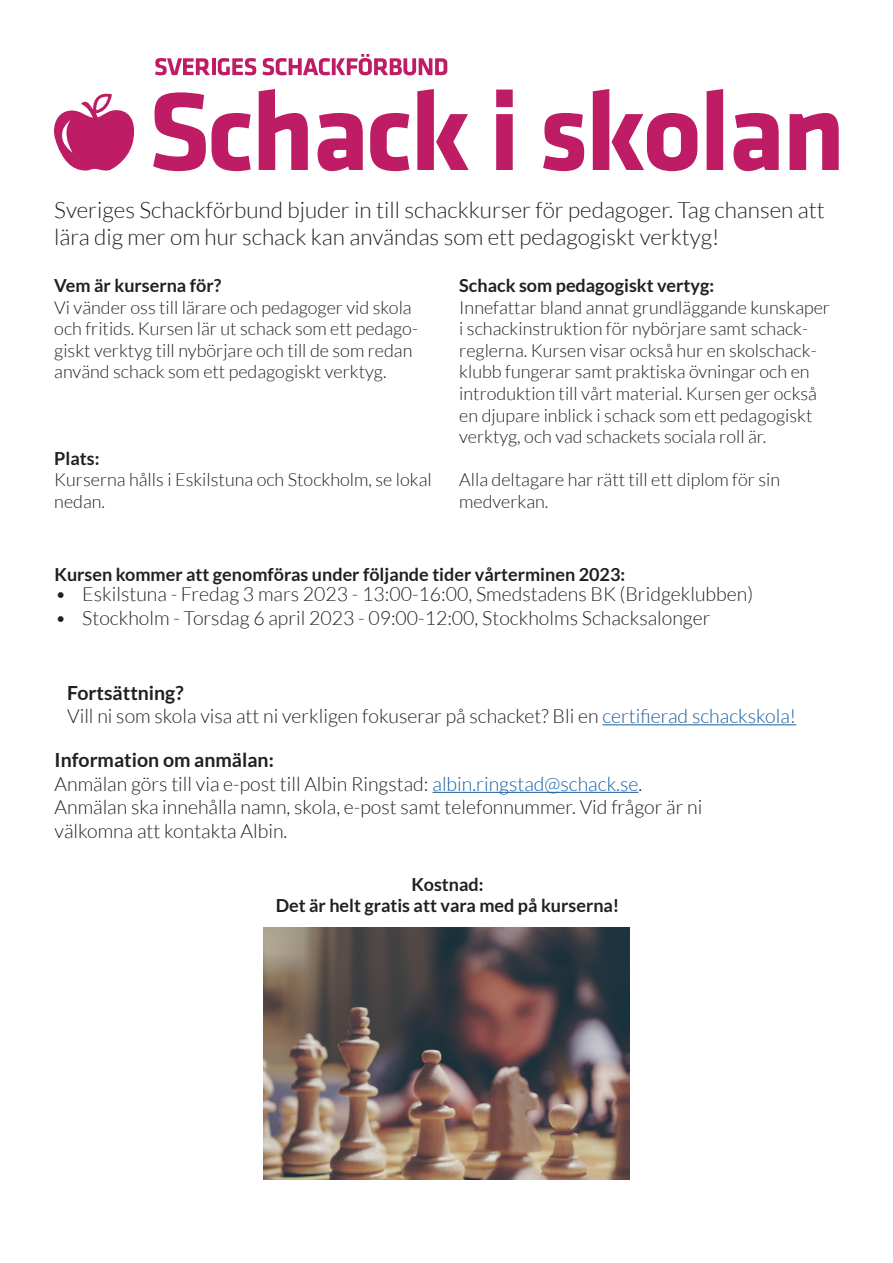
<style>
.page{position:relative;width:893px;height:1263px;background:#fff}
.page>*{position:absolute;margin:0;border:0;box-sizing:border-box;transform-origin:0 0}
.t1{font:300 22.5px/27px "Lato";color:#231f20}
.t2{font:300 19.5px "Lato";color:#231f20}
.t3{font:700 19.5px "Lato";color:#231f20}
.t4{font:300 18px/21.6px "Lato";color:#231f20}
.t5{font:700 18px "Lato";color:#231f20}
.s1{color:#175d9e}
</style>
<div class="page">
<svg style="left:54px;top:93px;width:81px;height:78px"></svg>
<svg style="left:153px;top:92px;width:53px;height:79px"></svg>
<svg style="left:212px;top:113px;width:39px;height:58px"></svg>
<svg style="left:259px;top:89px;width:49px;height:81px"></svg>
<svg style="left:318px;top:113px;width:45px;height:58px"></svg>
<svg style="left:370px;top:113px;width:39px;height:58px"></svg>
<svg style="left:417px;top:89px;width:52px;height:81px"></svg>
<svg style="left:496px;top:90px;width:17px;height:80px"></svg>
<svg style="left:543px;top:113px;width:41px;height:58px"></svg>
<svg style="left:593px;top:89px;width:104px;height:82px"></svg>
<svg style="left:707px;top:89px;width:16px;height:81px"></svg>
<svg style="left:733px;top:113px;width:46px;height:58px"></svg>
<svg style="left:790px;top:113px;width:49px;height:57px"></svg>
<svg style="left:155px;top:58px;width:55px;height:17px"></svg>
<hr style="left:212px;top:58px;width:3px;height:17px;background:#be1d65">
<svg style="left:218px;top:58px;width:38px;height:17px"></svg>
<svg style="left:262px;top:54px;width:185px;height:21px"></svg>
<hr style="left:433px;top:792px;width:206px;height:1px;background:#175d9e">
<img style="left:264px;top:927px;width:366px;height:252px">
<hr style="left:602px;top:724px;width:194px;height:1px;background:#175d9e">
<p class="t1" style="left:54px;top:196px;width:772px">Sveriges Schackförbund bjuder in till schackkurser för pedagoger. Tag chansen att lära dig mer om hur schack kan användas som ett pedagogiskt verktyg!</p>
<p class="t5" style="left:54px;top:275px;width:168px">Vem är kurserna för?</p>
<p class="t4" style="left:54px;top:296px;width:365px">Vi vänder oss till lärare och pedagoger vid skola och fritids. Kursen lär ut schack som ett pedago&shy;giskt verktyg till nybörjare och till de som redan använd schack som ett pedagogiskt verktyg.</p>
<p class="t5" style="left:459px;top:275px;width:256px">Schack som pedagogiskt vertyg:</p>
<p class="t4" style="left:459px;top:296px;width:372px">Innefattar bland annat grundläggande kunskaper i schackinstruktion för nybörjare samt schack&shy;reglerna. Kursen visar också hur en skolschack&shy;klubb fungerar samt praktiska övningar och en introduktion till vårt material. Kursen ger också en djupare inblick i schack som ett pedagogiskt verktyg, och vad schackets sociala roll är.</p>
<p class="t4" style="left:459px;top:469px;width:322px">Alla deltagare har rätt till ett diplom för sin</p>
<p class="t4" style="left:459px;top:491px;width:91px">medverkan.</p>
<p class="t5" style="left:54px;top:448px;width:47px">Plats:</p>
<p class="t4" style="left:54px;top:469px;width:379px">Kurserna hålls i Eskilstuna och Stockholm, se lokal nedan.</p>
<p class="t5" style="left:54px;top:564px;width:572px">Kursen kommer att genomföras under följande tider vårterminen 2023:</p>
<p class="t2" style="left:55px;top:584px;width:699px">• Eskilstuna - Fredag 3 mars 2023 - 13:00-16:00, Smedstadens BK (Bridgeklubben)</p>
<p class="t2" style="left:55px;top:607px;width:657px">• Stockholm - Torsdag 6 april 2023 - 09:00-12:00, Stockholms Schacksalonger</p>
<p class="t3" style="left:67px;top:681px;width:118px">Fortsättning?</p>
<p class="t2" style="left:67px;top:706px;width:730px">Vill ni som skola visa att ni verkligen fokuserar på schacket? Bli en <span class="s1">certifierad schackskola!</span></p>
<p class="t3" style="left:55px;top:749px;width:221px">Information om anmälan:</p>
<p class="t2" style="left:55px;top:773px;width:589px">Anmälan görs till via e-post till Albin Ringstad: <span class="s1">albin.ringstad@schack.se</span>.</p>
<p class="t2" style="left:55px;top:797px;width:649px">Anmälan ska innehålla namn, skola, e-post samt telefonnummer. Vid frågor är ni</p>
<p class="t2" style="left:55px;top:820px;width:234px">välkomna att kontakta Albin.</p>
<p class="t5" style="left:412px;top:874px;width:73px">Kostnad:</p>
<p class="t5" style="left:276px;top:895px;width:345px">Det är helt gratis att vara med på kurserna!</p>
</div>
